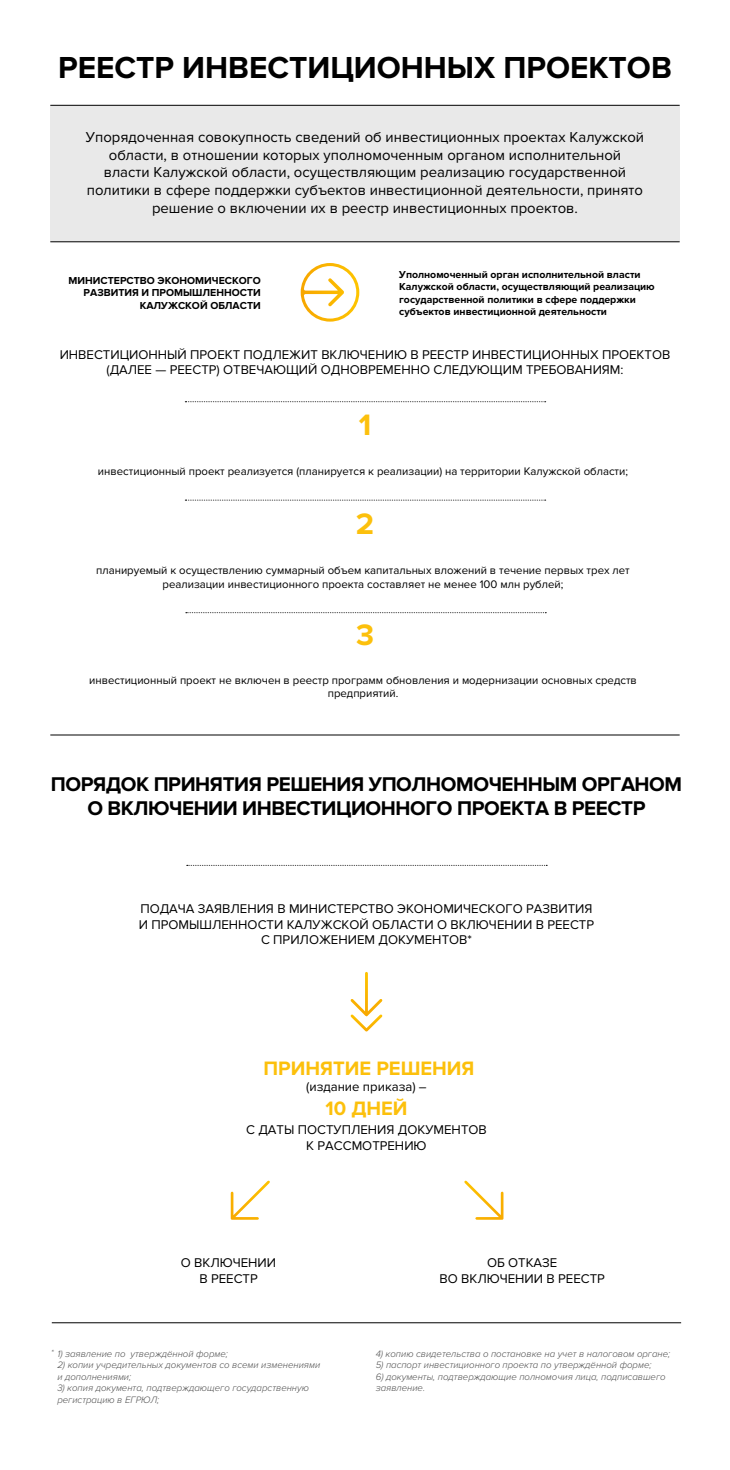
<style>
.page{position:relative;width:730px;height:1470px;background:#fff}
.page>*{position:absolute;margin:0;border:0;box-sizing:border-box;transform-origin:0 0}
.t1{font:700 31.5px "Proxima Nova";color:#000}
.t2{font:700 30.62px "Proxima Nova";color:#fcc00c}
.t3{font:700 20.56px/24.7px "Proxima Nova";letter-spacing:-.02em;color:#000;text-align:center}
.t4{font:700 20.12px "Proxima Nova";color:#fcc00c}
.t5{font:14.88px/17.8px "Proxima Nova";color:#000;text-align:center}
.t6{font:13.12px/15.8px "Proxima Nova";color:#000;text-align:center}
.t7{font:11.38px/13.7px "Proxima Nova";color:#000;text-align:center}
.t8{font:700 10.5px/12.6px "Proxima Nova";color:#000;text-align:right}
.t9{font:italic 300 9.62px/11.5px "Proxima Nova";color:#4d4d4d}
.t10{font:italic 300 7.88px "Proxima Nova";color:#4d4d4d}
</style>
<div class="page">
<div style="left:50px;top:106px;width:629px;height:136px;background:#e9e9e9"></div>
<hr style="left:50px;top:105px;width:629px;height:1px;background:#000">
<hr style="left:50px;top:241px;width:629px;height:1px;background:#000">
<svg style="left:185px;top:401px;width:361px;height:1px"></svg>
<svg style="left:185px;top:500px;width:361px;height:1px"></svg>
<svg style="left:301px;top:263px;width:58px;height:59px"></svg>
<hr style="left:52px;top:1322px;width:629px;height:1px;background:#000">
<hr style="left:50px;top:735px;width:629px;height:1px;background:#000">
<svg style="left:187px;top:865px;width:360px;height:1px"></svg>
<svg style="left:350px;top:972px;width:33px;height:60px"></svg>
<svg style="left:230px;top:1180px;width:40px;height:40px"></svg>
<svg style="left:464px;top:1180px;width:40px;height:40px"></svg>
<svg style="left:186px;top:612px;width:360px;height:1px"></svg>
<h1 class="t1" style="left:58px;top:50px;width:615px">РЕЕСТР ИНВЕСТИЦИОННЫХ ПРОЕКТОВ</h1>
<p class="t5" style="left:86px;top:128px;width:560px">Упорядоченная совокупность сведений об инвестиционных проектах Калужской области, в отношении которых уполномоченным органом исполнительной власти Калужской области, осуществляющим реализацию государственной политики в сфере поддержки субъектов инвестиционной деятельности, принято решение о включении их в реестр инвестиционных проектов.</p>
<p class="t8" style="left:69px;top:274px;width:194px">МИНИСТЕРСТВО ЭКОНОМИЧЕСКОГО<br>РАЗВИТИЯ И ПРОМЫШЛЕННОСТИ<br>КАЛУЖСКОЙ ОБЛАСТИ</p>
<p class="t8" style="left:399px;top:268px;width:257px;text-align:left">Уполномоченный орган исполнительной власти Калужской области, осуществляющий реализацию государственной политики в сфере поддержки субъектов инвестиционной деятельности</p>
<p class="t6" style="left:60px;top:347px;width:612px">ИНВЕСТИЦИОННЫЙ ПРОЕКТ ПОДЛЕЖИТ ВКЛЮЧЕНИЮ В РЕЕСТР ИНВЕСТИЦИОННЫХ ПРОЕКТОВ (ДАЛЕЕ — РЕЕСТР) ОТВЕЧАЮЩИЙ ОДНОВРЕМЕННО СЛЕДУЮЩИМ ТРЕБОВАНИЯМ:</p>
<h2 class="t2" style="left:359px;top:407px;width:14px">1</h2>
<p class="t7" style="left:98px;top:464px;width:532px">инвестиционный проект реализуется (планируется к реализации) на территории Калужской области;</p>
<h2 class="t2" style="left:356px;top:506px;width:20px">2</h2>
<p class="t7" style="left:96px;top:564px;width:535px">планируемый к осуществлению суммарный объем капитальных вложений в течение первых трех лет реализации инвестиционного проекта составляет не менее 100 млн рублей;</p>
<h2 class="t2" style="left:356px;top:618px;width:19px">3</h2>
<p class="t7" style="left:89px;top:673px;width:549px">инвестиционный проект не включен в реестр программ обновления и модернизации основных средств предприятий.</p>
<h3 class="t3" style="left:51px;top:772px;width:633px">ПОРЯДОК ПРИНЯТИЯ РЕШЕНИЯ УПОЛНОМОЧЕННЫМ ОРГАНОМ<br>О ВКЛЮЧЕНИИ ИНВЕСТИЦИОННОГО ПРОЕКТА В РЕЕСТР</h3>
<p class="t6" style="left:139px;top:901px;width:457px">ПОДАЧА ЗАЯВЛЕНИЯ В МИНИСТЕРСТВО ЭКОНОМИЧЕСКОГО РАЗВИТИЯ<br>И ПРОМЫШЛЕННОСТИ КАЛУЖСКОЙ ОБЛАСТИ О ВКЛЮЧЕНИИ В РЕЕСТР<br>С ПРИЛОЖЕНИЕМ ДОКУМЕНТОВ*</p>
<h3 class="t4" style="left:263px;top:1057px;width:212px">ПРИНЯТИЕ РЕШЕНИЯ</h3>
<p class="t6" style="left:306px;top:1079px;width:122px">(издание приказа) –</p>
<h3 class="t4" style="left:325px;top:1096px;width:83px">10 ДНЕЙ</h3>
<p class="t6" style="left:246px;top:1122px;width:242px">С ДАТЫ ПОСТУПЛЕНИЯ ДОКУМЕНТОВ<br>К РАССМОТРЕНИЮ</p>
<p class="t6" style="left:181px;top:1255px;width:97px">О ВКЛЮЧЕНИИ<br>В РЕЕСТР</p>
<p class="t6" style="left:439px;top:1255px;width:167px">ОБ ОТКАЗЕ<br>ВО ВКЛЮЧЕНИИ В РЕЕСТР</p>
<p class="t10" style="left:51px;top:1348px;width:4px">*</p>
<p class="t9" style="left:57px;top:1348px;width:172px">1) заявление по утверждённой форме;</p>
<p class="t9" style="left:57px;top:1359px;width:264px">2) копии учредительных документов со всеми изменениями и дополнениями;</p>
<p class="t9" style="left:57px;top:1382px;width:253px">3) копия документа, подтверждающего государственную регистрацию в ЕГРЮЛ;</p>
<p class="t9" style="left:376px;top:1348px;width:296px">4) копию свидетельства о постановке на учет в налоговом органе;</p>
<p class="t9" style="left:376px;top:1359px;width:277px">5) паспорт инвестиционного проекта по утверждённой форме;</p>
<p class="t9" style="left:376px;top:1371px;width:291px">6) документы, подтверждающие полномочия лица, подписавшего заявление.</p>
</div>
